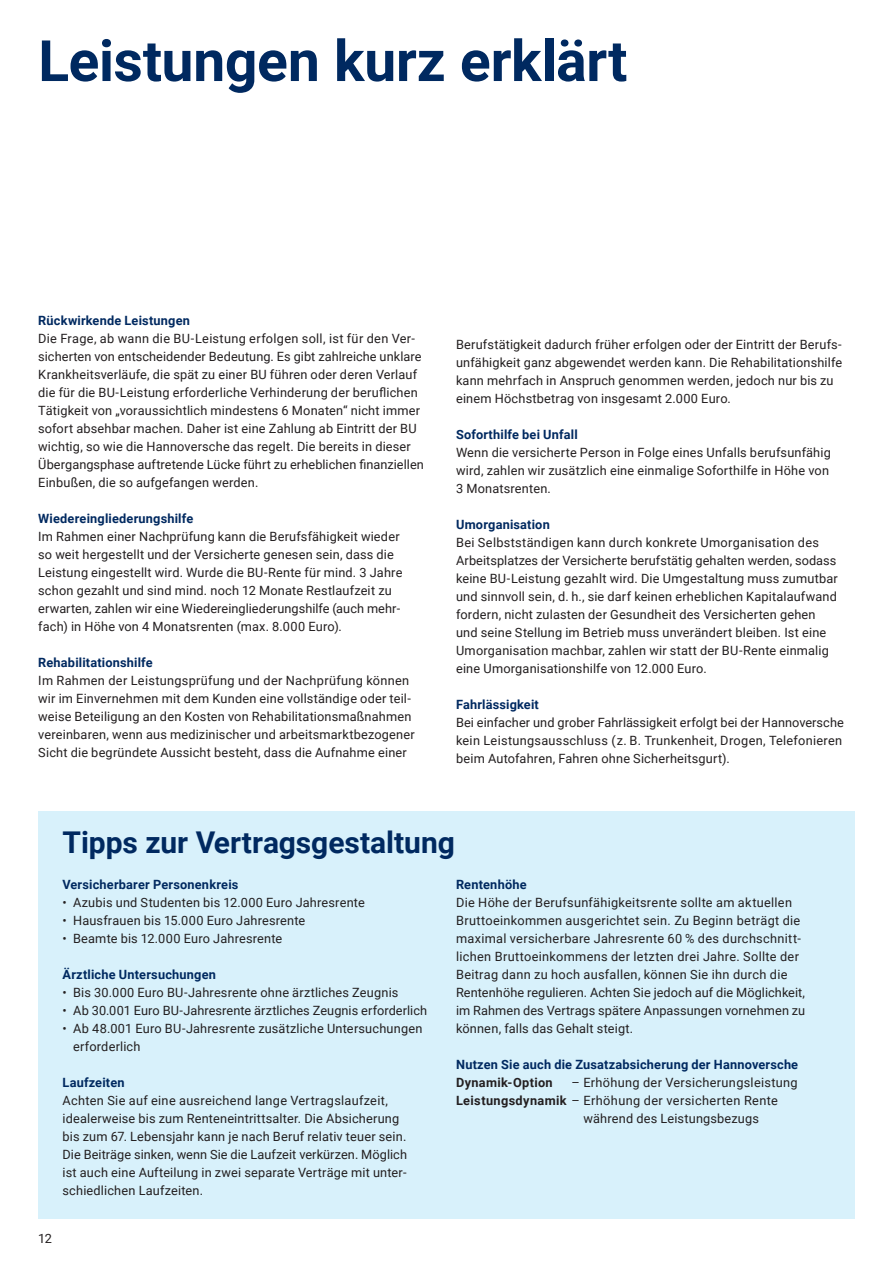
<style>
.page{position:relative;width:893px;height:1263px;background:#fff}
.page>*{position:absolute;margin:0;border:0;box-sizing:border-box;transform-origin:0 0}
.t1{font:700 57px "Roboto";letter-spacing:-.005em;color:#002960}
.t2{font:700 30px "Roboto";color:#002960}
.t3{font:12.75px/18px "Roboto";letter-spacing:.015em;color:#231f20}
.t4{font:700 12.75px "Roboto";letter-spacing:.015em;color:#002960}
.t5{font:700 12.75px "Roboto";letter-spacing:.025em;color:#231f20}
.s1{font-weight:700}
</style>
<div class="page">
<div style="left:38px;top:811px;width:817px;height:407px;background:#d8f1fb"></div>
<h1 class="t1" style="left:38px;top:21px;width:591px">Leistungen kurz erklärt</h1>
<p class="t4" style="left:38px;top:312px;width:153px">Rückwirkende Leistungen</p>
<p class="t3" style="left:38px;top:329px;width:387px">Die Frage, ab wann die BU-Leistung erfolgen soll, ist für den Ver&shy;sicherten von entscheidender Bedeutung. Es gibt zahlreiche unklare Krankheitsverläufe, die spät zu einer BU führen oder deren Verlauf die für die BU-Leistung erforderliche Verhinderung der beruflichen Tätigkeit von „voraussichtlich mindestens 6 Monaten“ nicht immer sofort absehbar machen. Daher ist eine Zahlung ab Eintritt der BU wichtig, so wie die Hannoversche das regelt. Die bereits in dieser Übergangsphase auftretende Lücke führt zu erheblichen finanziellen Einbußen, die so aufgefangen werden.</p>
<p class="t4" style="left:38px;top:510px;width:157px">Wiedereingliederungshilfe</p>
<p class="t3" style="left:38px;top:527px;width:366px">Im Rahmen einer Nachprüfung kann die Berufsfähigkeit wieder so weit hergestellt und der Versicherte genesen sein, dass die Leistung eingestellt wird. Wurde die BU-Rente für mind. 3 Jahre schon gezahlt und sind mind. noch 12 Monate Restlaufzeit zu erwarten, zahlen wir eine Wiedereingliederungshilfe (auch mehr&shy;fach) in Höhe von 4 Monatsrenten (max. 8.000 Euro).</p>
<p class="t4" style="left:38px;top:654px;width:116px">Rehabilitationshilfe</p>
<p class="t3" style="left:38px;top:671px;width:378px">Im Rahmen der Leistungsprüfung und der Nachprüfung können wir im Einvernehmen mit dem Kunden eine vollständige oder teil&shy;weise Beteiligung an den Kosten von Rehabilitationsmaßnahmen vereinbaren, wenn aus medizinischer und arbeitsmarktbezogener Sicht die begründete Aussicht besteht, dass die Aufnahme einer</p>
<p class="t3" style="left:456px;top:335px;width:388px">Berufstätigkeit dadurch früher erfolgen oder der Eintritt der Berufs&shy;unfähigkeit ganz abgewendet werden kann. Die Rehabilitationshilfe kann mehrfach in Anspruch genommen werden, jedoch nur bis zu einem Höchstbetrag von insgesamt 2.000 Euro.</p>
<p class="t4" style="left:456px;top:426px;width:123px">Soforthilfe bei Unfall</p>
<p class="t3" style="left:456px;top:443px;width:376px">Wenn die versicherte Person in Folge eines Unfalls berufsunfähig wird, zahlen wir zusätzlich eine einmalige Soforthilfe in Höhe von<br>3 Monatsrenten.</p>
<p class="t4" style="left:456px;top:516px;width:95px">Umorganisation</p>
<p class="t3" style="left:456px;top:533px;width:383px">Bei Selbstständigen kann durch konkrete Umorganisation des Arbeitsplatzes der Versicherte berufstätig gehalten werden, sodass keine BU-Leistung gezahlt wird. Die Umgestaltung muss zumutbar und sinnvoll sein, d. h., sie darf keinen erheblichen Kapitalaufwand fordern, nicht zulasten der Gesundheit des Versicherten gehen und seine Stellung im Betrieb muss unverändert bleiben. Ist eine Umorganisation machbar, zahlen wir statt der BU-Rente einmalig eine Umorganisationshilfe von 12.000 Euro.</p>
<p class="t4" style="left:456px;top:696px;width:84px">Fahrlässigkeit</p>
<p class="t3" style="left:456px;top:713px;width:389px">Bei einfacher und grober Fahrlässigkeit erfolgt bei der Hannoversche kein Leistungsausschluss (z. B. Trunkenheit, Drogen, Telefonieren beim Autofahren, Fahren ohne Sicherheitsgurt).</p>
<h2 class="t2" style="left:63px;top:821px;width:394px">Tipps zur Vertragsgestaltung</h2>
<p class="t4" style="left:63px;top:875px;width:177px">Versicherbarer Personenkreis</p>
<p class="t3" style="left:63px;top:892px;width:304px">• Azubis und Studenten bis 12.000 Euro Jahresrente</p>
<p class="t3" style="left:63px;top:910px;width:244px">• Hausfrauen bis 15.000 Euro Jahresrente</p>
<p class="t3" style="left:63px;top:928px;width:221px">• Beamte bis 12.000 Euro Jahresrente</p>
<p class="t4" style="left:63px;top:965px;width:155px">Ärztliche Untersuchungen</p>
<p class="t3" style="left:63px;top:982px;width:337px">• Bis 30.000 Euro BU-Jahresrente ohne ärztliches Zeugnis</p>
<p class="t3" style="left:63px;top:1000px;width:366px">• Ab 30.001 Euro BU-Jahresrente ärztliches Zeugnis erforderlich</p>
<p class="t3" style="left:73px;top:1018px;width:351px;text-indent:-11px">• Ab 48.001 Euro BU-Jahresrente zusätzliche Untersuchungen erforderlich</p>
<p class="t4" style="left:63px;top:1073px;width:64px">Laufzeiten</p>
<p class="t3" style="left:63px;top:1090px;width:346px">Achten Sie auf eine ausreichend lange Vertragslaufzeit, idealerweise bis zum Renteneintrittsalter. Die Absicherung bis zum 67. Lebensjahr kann je nach Beruf relativ teuer sein.<br>Die Beiträge sinken, wenn Sie die Laufzeit verkürzen. Möglich ist auch eine Aufteilung in zwei separate Verträge mit unter&shy;schiedlichen Laufzeiten.</p>
<p class="t3" style="left:38px;top:1229px;width:15px">12</p>
<p class="t4" style="left:456px;top:876px;width:72px">Rentenhöhe</p>
<p class="t3" style="left:456px;top:893px;width:351px">Die Höhe der Berufsunfähigkeitsrente sollte am aktuellen Bruttoeinkommen ausgerichtet sein. Zu Beginn beträgt die maximal versicherbare Jahresrente 60 % des durchschnitt&shy;lichen Bruttoeinkommens der letzten drei Jahre. Sollte der Beitrag dann zu hoch ausfallen, können Sie ihn durch die Rentenhöhe regulieren. Achten Sie jedoch auf die Möglichkeit, im Rahmen des Vertrags spätere Anpassungen vornehmen zu können, falls das Gehalt steigt.</p>
<p class="t4" style="left:456px;top:1056px;width:344px">Nutzen Sie auch die Zusatzabsicherung der Hannoversche</p>
<p class="t5" style="left:456px;top:1074px;width:98px">Dynamik-Option</p>
<p class="t3" style="left:572px;top:1073px;width:228px">– Erhöhung der Versicherungsleistung</p>
<p class="t3" style="left:456px;top:1091px;width:323px"><span class="s1">Leistungsdynamik</span> – Erhöhung der versicherten Rente</p>
<p class="t3" style="left:583px;top:1109px;width:177px">während des Leistungsbezugs</p>
</div>
